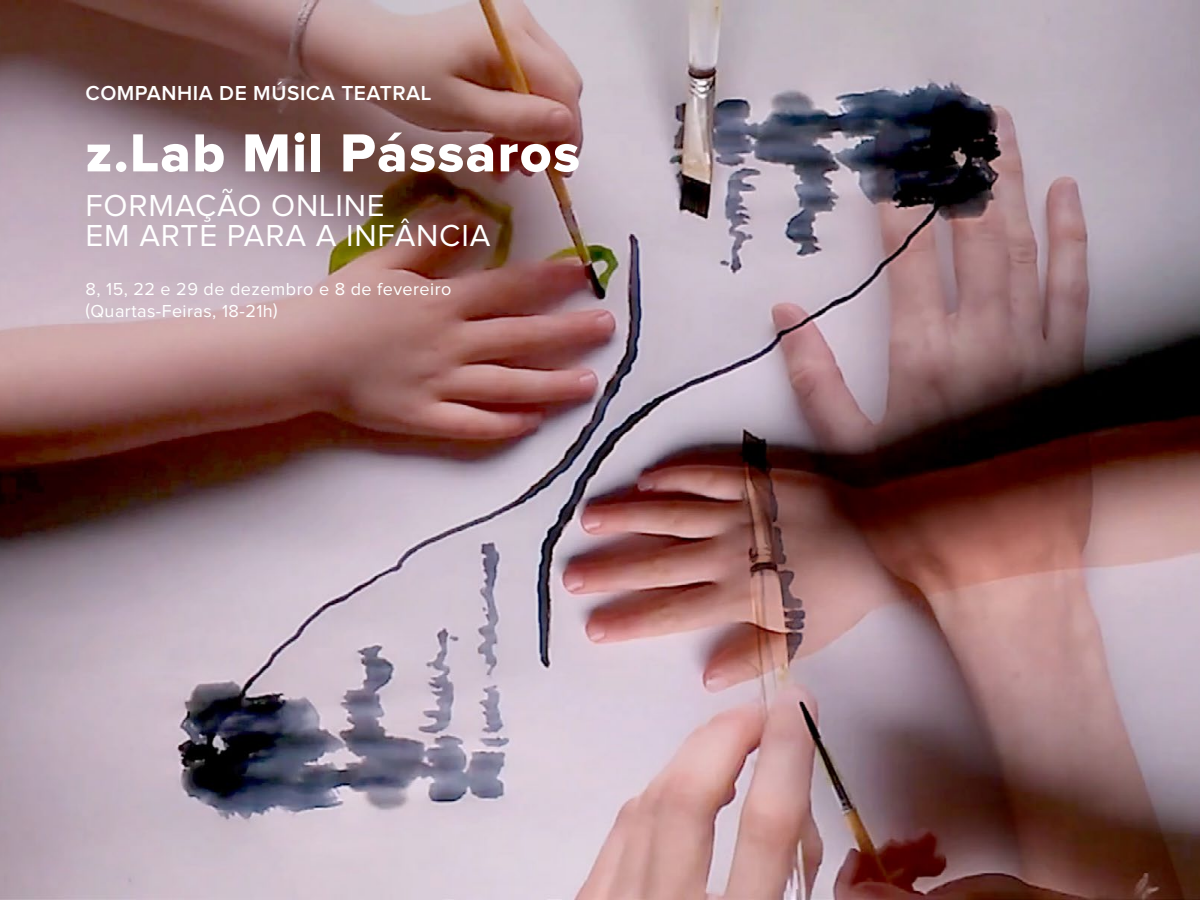
<style>
.page{position:relative;width:1200px;height:900px;background:#fff}
.page>*{position:absolute;margin:0;border:0;box-sizing:border-box;transform-origin:0 0}
.t1{font:55.5px "Proxima Nova Extrabld";letter-spacing:.025em;color:#fff}
.t2{font:31.5px/30px "Proxima Nova";letter-spacing:.025em;color:#fff}
.t3{font:600 21px "Proxima Nova";letter-spacing:.025em;color:#fff}
.t4{font:18px/22.5px "Proxima Nova";letter-spacing:.025em;color:#fff}
</style>
<div class="page">
<img style="left:0;top:0;width:1200px;height:900px">
<p class="t3" style="left:86px;top:84px;width:348px">COMPANHIA DE MÚSICA TEATRAL</p>
<h1 class="t1" style="left:86px;top:128px;width:496px">z.Lab Mil Pássaros</h1>
<h2 class="t2" style="left:86px;top:192px;width:406px">FORMAÇÃO ONLINE<br>EM ARTE PARA A INFÂNCIA</h2>
<p class="t4" style="left:86px;top:278px;width:367px">8, 15, 22 e 29 de dezembro e 8 de fevereiro (Quartas-Feiras, 18-21h)</p>
</div>
